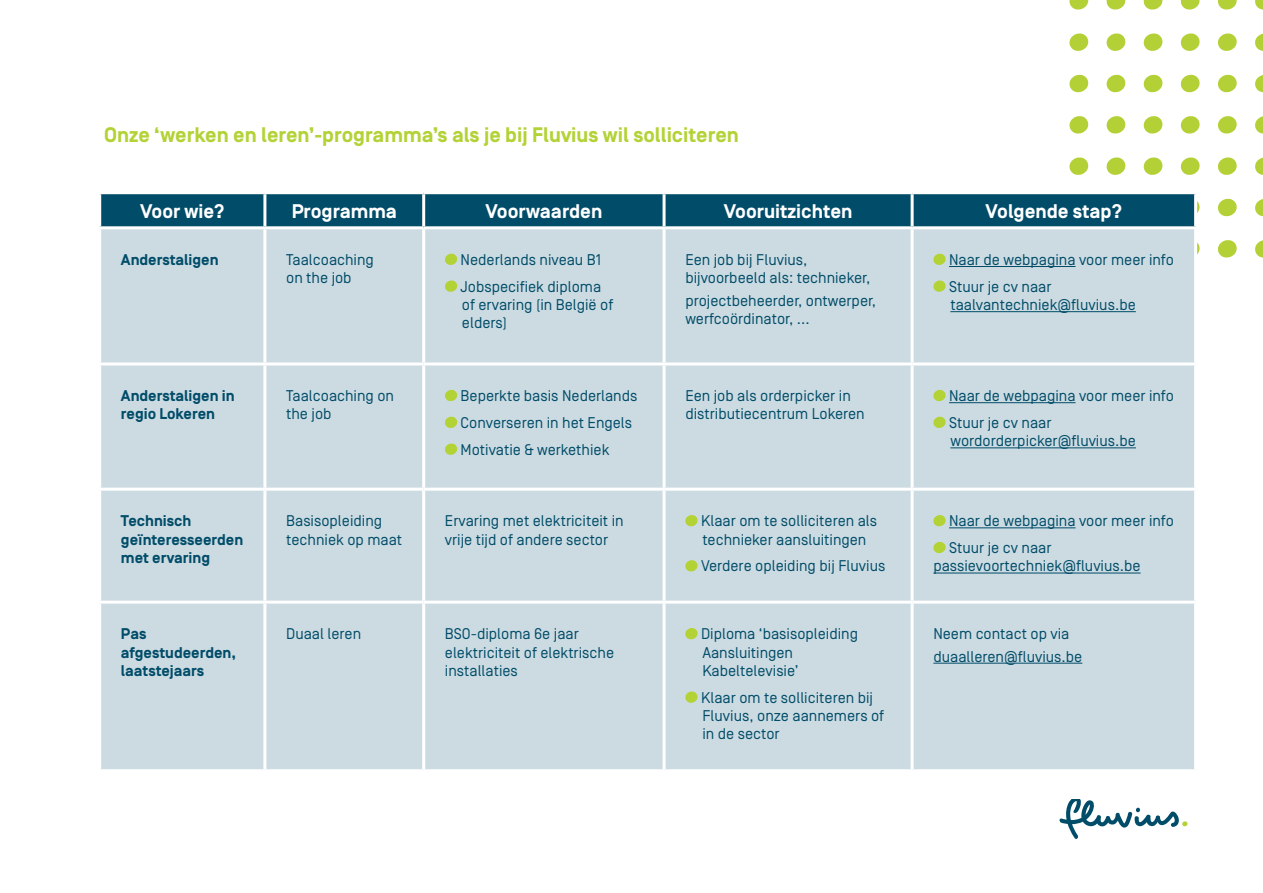
<style>
.page{position:relative;width:1263px;height:893px;background:#fff}
.page>*{position:absolute;margin:0;border:0;box-sizing:border-box;transform-origin:0 0}
.t1{font:700 21px "Simplon BP";color:#b2d235}
.t2{font:700 19.8px "Simplon BP";color:#fff}
.t3{font:15.45px/18.3px "Simplon BP Regular";color:#004c69}
.t4{font:700 15.45px/18.3px "Simplon BP";color:#004c69}
</style>
<div class="page">
<svg style="left:1059px;top:799px;width:128px;height:40px"></svg>
<svg style="left:1069px;top:0;width:19px;height:10px"></svg>
<svg style="left:1106px;top:0;width:20px;height:10px"></svg>
<svg style="left:1143px;top:0;width:20px;height:10px"></svg>
<svg style="left:1180px;top:0;width:20px;height:10px"></svg>
<svg style="left:1218px;top:0;width:19px;height:10px"></svg>
<svg style="left:1255px;top:0;width:8px;height:10px"></svg>
<svg style="left:1069px;top:33px;width:19px;height:18px"></svg>
<svg style="left:1106px;top:33px;width:20px;height:18px"></svg>
<svg style="left:1143px;top:33px;width:20px;height:18px"></svg>
<svg style="left:1180px;top:33px;width:20px;height:18px"></svg>
<svg style="left:1218px;top:33px;width:19px;height:18px"></svg>
<svg style="left:1255px;top:33px;width:8px;height:18px"></svg>
<svg style="left:1069px;top:75px;width:19px;height:17px"></svg>
<svg style="left:1106px;top:75px;width:20px;height:17px"></svg>
<svg style="left:1143px;top:75px;width:20px;height:17px"></svg>
<svg style="left:1180px;top:75px;width:20px;height:17px"></svg>
<svg style="left:1218px;top:75px;width:19px;height:17px"></svg>
<svg style="left:1255px;top:75px;width:8px;height:17px"></svg>
<svg style="left:1069px;top:116px;width:19px;height:18px"></svg>
<svg style="left:1106px;top:116px;width:20px;height:18px"></svg>
<svg style="left:1143px;top:116px;width:20px;height:18px"></svg>
<svg style="left:1180px;top:116px;width:20px;height:18px"></svg>
<svg style="left:1218px;top:116px;width:19px;height:18px"></svg>
<svg style="left:1255px;top:116px;width:8px;height:18px"></svg>
<svg style="left:1069px;top:157px;width:19px;height:18px"></svg>
<svg style="left:1106px;top:157px;width:20px;height:18px"></svg>
<svg style="left:1143px;top:157px;width:20px;height:18px"></svg>
<svg style="left:1180px;top:157px;width:20px;height:18px"></svg>
<svg style="left:1218px;top:157px;width:19px;height:18px"></svg>
<svg style="left:1255px;top:157px;width:8px;height:18px"></svg>
<svg style="left:1218px;top:199px;width:19px;height:17px"></svg>
<svg style="left:1255px;top:199px;width:8px;height:17px"></svg>
<svg style="left:1197px;top:242px;width:3px;height:13px"></svg>
<svg style="left:1218px;top:240px;width:19px;height:18px"></svg>
<svg style="left:1255px;top:240px;width:8px;height:18px"></svg>
<div style="left:101px;top:194px;width:1099px;height:32px;background:#004c69"></div>
<div style="left:101px;top:229px;width:1093px;height:540px;background:#ccdbe1"></div>
<hr style="left:263px;top:229px;width:3px;height:133px;background:#fff">
<hr style="left:422px;top:229px;width:3px;height:133px;background:#fff">
<hr style="left:662px;top:229px;width:3px;height:133px;background:#fff">
<hr style="left:911px;top:229px;width:3px;height:133px;background:#fff">
<hr style="left:98px;top:362px;width:167px;height:3px;background:#fff">
<hr style="left:265px;top:362px;width:159px;height:3px;background:#fff">
<hr style="left:263px;top:365px;width:3px;height:123px;background:#fff">
<hr style="left:424px;top:362px;width:240px;height:3px;background:#fff">
<hr style="left:422px;top:365px;width:3px;height:123px;background:#fff">
<hr style="left:664px;top:362px;width:248px;height:3px;background:#fff">
<hr style="left:662px;top:365px;width:3px;height:123px;background:#fff">
<hr style="left:912px;top:362px;width:285px;height:3px;background:#fff">
<hr style="left:911px;top:365px;width:3px;height:123px;background:#fff">
<hr style="left:98px;top:488px;width:167px;height:3px;background:#fff">
<hr style="left:265px;top:488px;width:159px;height:3px;background:#fff">
<hr style="left:263px;top:491px;width:3px;height:110px;background:#fff">
<hr style="left:424px;top:488px;width:240px;height:3px;background:#fff">
<hr style="left:422px;top:491px;width:3px;height:110px;background:#fff">
<hr style="left:664px;top:488px;width:248px;height:3px;background:#fff">
<hr style="left:662px;top:491px;width:3px;height:110px;background:#fff">
<hr style="left:912px;top:488px;width:285px;height:3px;background:#fff">
<hr style="left:911px;top:491px;width:3px;height:110px;background:#fff">
<hr style="left:98px;top:601px;width:167px;height:3px;background:#fff">
<hr style="left:265px;top:601px;width:159px;height:3px;background:#fff">
<hr style="left:263px;top:604px;width:3px;height:165px;background:#fff">
<hr style="left:424px;top:601px;width:240px;height:3px;background:#fff">
<hr style="left:422px;top:604px;width:3px;height:165px;background:#fff">
<hr style="left:664px;top:601px;width:248px;height:3px;background:#fff">
<hr style="left:662px;top:604px;width:3px;height:165px;background:#fff">
<hr style="left:912px;top:601px;width:285px;height:3px;background:#fff">
<hr style="left:911px;top:604px;width:3px;height:165px;background:#fff">
<hr style="left:263px;top:194px;width:3px;height:32px;background:#fff">
<hr style="left:422px;top:194px;width:3px;height:32px;background:#fff">
<hr style="left:662px;top:194px;width:3px;height:32px;background:#fff">
<hr style="left:911px;top:194px;width:3px;height:32px;background:#fff">
<hr style="left:1194px;top:194px;width:3px;height:32px;background:#fff">
<svg style="left:445px;top:254px;width:12px;height:11px"></svg>
<svg style="left:445px;top:280px;width:12px;height:12px"></svg>
<hr style="left:949px;top:266px;width:126px;height:1px;background:#004c69">
<hr style="left:950px;top:311px;width:186px;height:1px;background:#004c69">
<svg style="left:933px;top:254px;width:13px;height:11px"></svg>
<svg style="left:933px;top:280px;width:13px;height:12px"></svg>
<svg style="left:445px;top:390px;width:12px;height:11px"></svg>
<svg style="left:445px;top:417px;width:12px;height:11px"></svg>
<svg style="left:445px;top:443px;width:12px;height:12px"></svg>
<hr style="left:949px;top:402px;width:126px;height:1px;background:#004c69">
<hr style="left:950px;top:447px;width:186px;height:1px;background:#004c69">
<svg style="left:933px;top:390px;width:13px;height:11px"></svg>
<svg style="left:933px;top:417px;width:13px;height:11px"></svg>
<svg style="left:685px;top:515px;width:13px;height:11px"></svg>
<svg style="left:685px;top:560px;width:13px;height:12px"></svg>
<hr style="left:949px;top:527px;width:126px;height:1px;background:#004c69">
<hr style="left:933px;top:573px;width:207px;height:1px;background:#004c69">
<svg style="left:933px;top:515px;width:13px;height:11px"></svg>
<svg style="left:933px;top:542px;width:13px;height:11px"></svg>
<svg style="left:685px;top:628px;width:13px;height:11px"></svg>
<svg style="left:685px;top:691px;width:13px;height:12px"></svg>
<hr style="left:933px;top:663px;width:149px;height:1px;background:#004c69">
<h1 class="t1" style="left:104px;top:123px;width:636px">Onze ‘werken en leren’-programma’s als je bij Fluvius wil solliciteren</h1>
<p class="t2" style="left:140px;top:199px;width:86px">Voor wie?</p>
<p class="t2" style="left:292px;top:199px;width:107px">Programma</p>
<p class="t2" style="left:485px;top:199px;width:119px">Voorwaarden</p>
<p class="t2" style="left:724px;top:199px;width:130px">Vooruitzichten</p>
<p class="t2" style="left:986px;top:199px;width:138px">Volgende stap?</p>
<p class="t4" style="left:121px;top:251px;width:99px">Anderstaligen</p>
<p class="t3" style="left:286px;top:250px;width:89px">Taalcoaching on the job</p>
<p class="t3" style="left:461px;top:246px;width:142px;line-height:26.8px">Nederlands niveau B1<br>Jobspecifiek diploma</p>
<p class="t3" style="left:462px;top:296px;width:153px">of ervaring (in België of elders)</p>
<p class="t3" style="left:949px;top:246px;width:226px;line-height:26.8px">Naar de webpagina voor meer info<br>Stuur je cv naar</p>
<p class="t3" style="left:950px;top:296px;width:187px">taalvantechniek@fluvius.be</p>
<p class="t3" style="left:685px;top:250px;width:186px">Een job bij Fluvius, bijvoorbeeld als: technieker,</p>
<p class="t3" style="left:685px;top:291px;width:192px">projectbeheerder, ontwerper, werfcoördinator, ...</p>
<p class="t4" style="left:121px;top:387px;width:115px">Anderstaligen in regio Lokeren</p>
<p class="t3" style="left:286px;top:387px;width:109px">Taalcoaching on the job</p>
<p class="t3" style="left:461px;top:382px;width:178px;line-height:26.8px">Beperkte basis Nederlands<br>Converseren in het Engels<br>Motivatie &amp; werkethiek</p>
<p class="t3" style="left:685px;top:387px;width:181px">Een job als orderpicker in distributiecentrum Lokeren</p>
<p class="t3" style="left:949px;top:382px;width:226px;line-height:26.8px">Naar de webpagina voor meer info<br>Stuur je cv naar</p>
<p class="t3" style="left:950px;top:432px;width:187px">wordorderpicker@fluvius.be</p>
<p class="t4" style="left:121px;top:512px;width:124px">Technisch geïnteresseerden met ervaring</p>
<p class="t3" style="left:286px;top:512px;width:117px">Basisopleiding techniek op maat</p>
<p class="t3" style="left:445px;top:512px;width:180px">Ervaring met elektriciteit in vrije tijd of andere sector</p>
<p class="t3" style="left:701px;top:512px;width:178px">Klaar om te solliciteren als technieker aansluitingen</p>
<p class="t3" style="left:701px;top:557px;width:186px">Verdere opleiding bij Fluvius</p>
<p class="t4" style="left:121px;top:625px;width:117px">Pas afgestudeerden, laatstejaars</p>
<p class="t3" style="left:286px;top:625px;width:76px">Duaal leren</p>
<p class="t3" style="left:445px;top:625px;width:171px">BSO-diploma 6e jaar elektriciteit of elektrische installaties</p>
<p class="t3" style="left:701px;top:625px;width:159px">Diploma ‘basisopleiding<br>Aansluitingen<br>Kabeltelevisie’</p>
<p class="t3" style="left:701px;top:688px;width:185px">Klaar om te solliciteren bij<br>Fluvius, onze aannemers of in de sector</p>
<p class="t3" style="left:949px;top:507px;width:226px;line-height:26.8px">Naar de webpagina voor meer info<br>Stuur je cv naar</p>
<p class="t3" style="left:933px;top:557px;width:209px">passievoortechniek@fluvius.be</p>
<p class="t3" style="left:933px;top:623px;width:150px;line-height:22.4px">Neem contact op via duaalleren@fluvius.be</p>
</div>
